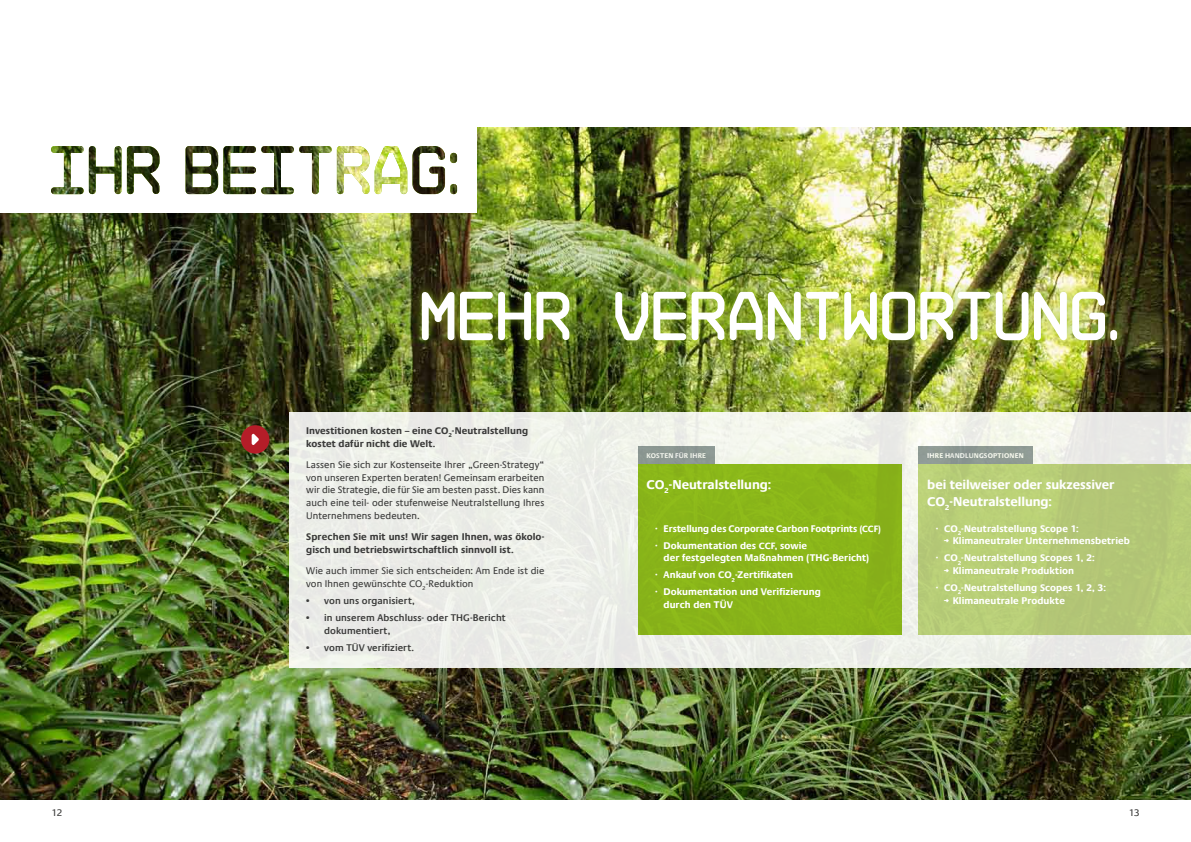
<style>
.page{position:relative;width:1191px;height:842px;background:#fff}
.page>*{position:absolute;margin:0;border:0;box-sizing:border-box;transform-origin:0 0}
.t1{font:69px "NB55 RMS";letter-spacing:-.02em;color:#fff}
.t2{font:700 13px/17px "Praxis Com";letter-spacing:-.005em;color:#fff}
.t3{font:700 9.8px/17px "Praxis Com";letter-spacing:.005em;color:#fff}
.t4{font:9.8px/12.8px "Praxis Com";letter-spacing:.005em;color:#3b3b3a;text-align:justify}
.t5{font:700 9.8px/12.8px "Praxis Com";letter-spacing:.005em;color:#3b3b3a}
.t6{font:600 9.8px/12.8px "Praxis Com";letter-spacing:.005em;color:#3b3b3a}
.t7{font:700 7px "Praxis Com";letter-spacing:.02em;color:#fff}
.s1{font-weight:400}
.s2{font-size:9.3px}
.s3{font-family:"NB55 RMS";font-weight:400}
</style>
<div class="page">
<img style="left:0;top:128px;width:1191px;height:671px">
<div style="left:289px;top:412px;width:902px;height:256px;background:#eceee8"></div>
<div style="left:638px;top:464px;width:263px;height:170px;background:#8ab519"></div>
<div style="left:638px;top:446px;width:76px;height:18px;background:#8c9792"></div>
<div style="left:918px;top:464px;width:273px;height:170px;background:#b6cb77"></div>
<div style="left:918px;top:446px;width:115px;height:18px;background:#8f9a94"></div>
<div style="left:0;top:128px;width:476px;height:85px;background:#fff"></div>
<img style="left:51px;top:146px;width:406px;height:49px">
<div style="left:241px;top:425px;width:28px;height:29px;background:#b51d28;border-radius:50%"></div>
<svg style="left:252px;top:434px;width:7px;height:11px"></svg>
<div style="left:412px;top:282px;width:714px;height:68px;background:#94c11c;opacity:.75"></div>
<h1 class="t1" style="left:422px;top:276px;width:703px">MEHR VERANTWORTUNG.</h1>
<p class="t5" style="left:306px;top:424px;width:223px">Investitionen kosten – eine CO<sub>2</sub>-Neutralstellung kostet dafür nicht die Welt.</p>
<p class="t4" style="left:306px;top:458px;width:240px">Lassen Sie sich zur Kostenseite Ihrer „Green-Strategy“ von unseren Experten beraten! Gemeinsam erarbeiten wir die Strategie, die für Sie am besten passt. Dies kann auch eine teil- oder stufenweise Neutralstellung Ihres Unternehmens bedeuten.</p>
<p class="t5" style="left:306px;top:530px;width:240px">Sprechen Sie mit uns! Wir sagen Ihnen, was ökolo&shy;gisch und betriebswirtschaftlich sinnvoll ist.</p>
<p class="t4" style="left:306px;top:564px;width:240px">Wie auch immer Sie sich entscheiden: Am Ende ist die von Ihnen gewünschte CO<sub>2</sub>-Reduktion</p>
<p class="t6" style="left:306px;top:594px;width:110px">• von uns organisiert,</p>
<p class="t6" style="left:324px;top:611px;width:183px;text-indent:-18px">• in unserem Abschluss- oder THG-Bericht dokumentiert,</p>
<p class="t6" style="left:306px;top:641px;width:109px">• vom TÜV verifiziert.</p>
<p class="t7" style="left:646px;top:451px;width:61px">Kosten für Ihre</p>
<h2 class="t2" style="left:646px;top:476px;width:126px">CO<sub>2</sub>-Neutralstellung:</h2>
<p class="t3" style="left:655px;top:520px;width:228px"><span class="s1">·</span> Erstellung des Corporate Carbon Footprints <span class="s2">(CCF) </span><span class="s1">·</span> Dokumentation des <span class="s2">CCF</span>, sowie</p>
<p class="t3" style="left:655px;top:549px;width:216px;text-indent:9px">der festgelegten Maßnahmen (THG-Bericht) <span class="s1">·</span> Ankauf von CO<sub>2</sub>-Zertifikaten<br><span class="s1">·</span> Dokumentation und Verifizierung</p>
<p class="t3" style="left:663px;top:596px;width:71px">durch den TÜV</p>
<p class="t7" style="left:927px;top:451px;width:98px">IHRE Handlungsoptionen</p>
<h2 class="t2" style="left:927px;top:476px;width:189px">bei teilweiser oder sukzessiver<br>CO<sub>2</sub>-Neutralstellung:</h2>
<p class="t3" style="left:944px;top:522px;width:187px;line-height:12.8px;text-indent:-9px"><span class="s1">·</span> CO<sub>2</sub>-Neutralstellung Scope 1:<br><span class="s3">∫</span> Klimaneutraler Unternehmensbetrieb</p>
<p class="t3" style="left:944px;top:552px;width:152px;line-height:12.8px;text-indent:-9px"><span class="s1">·</span> CO<sub>2</sub>-Neutralstellung Scopes 1, 2: <span class="s3">∫</span> Klimaneutrale Produktion</p>
<p class="t3" style="left:944px;top:581px;width:163px;line-height:12.8px;text-indent:-9px"><span class="s1">·</span> CO<sub>2</sub>-Neutralstellung Scopes 1, 2, 3: <span class="s3">∫</span> Klimaneutrale Produkte</p>
<p class="t4" style="left:51px;top:807px;width:13px">12</p>
<p class="t4" style="left:1128px;top:807px;width:13px">13</p>
</div>
